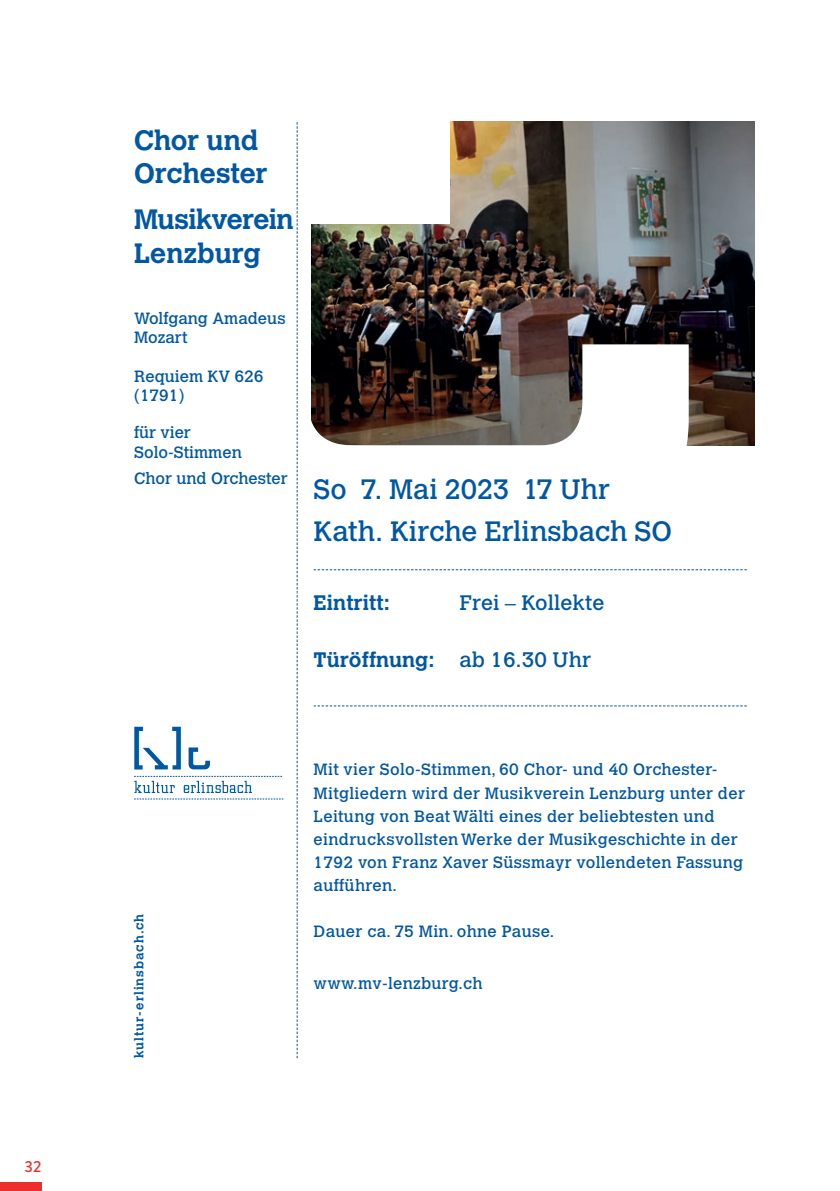
<style>
.page{position:relative;width:840px;height:1191px;background:#fff}
.page>*{position:absolute;margin:0;border:0;box-sizing:border-box;transform-origin:0 0}
.t1{font:27.8px/41.6px "Calvert MT Std";letter-spacing:-.005em;color:#0057a4}
.t2{font:700 27.8px/33.2px "Calvert MT Std";letter-spacing:-.005em;color:#0057a4}
.t3{font:700 20.8px "Calvert MT Std";letter-spacing:.01em;color:#0057a4}
.t4{font:20.8px "Calvert MT Std";letter-spacing:.01em;color:#0057a4}
.t5{font:16.2px/23.2px "Calvert MT Std";letter-spacing:.02em;color:#0057a4}
.t6{font:16.2px/19.4px "Calvert MT Std";color:#0057a4}
.t7{font:500 16px "Brandon Grotesque";color:#ee2d2d}
.t8{font:700 12.8px "Calvert MT Std";letter-spacing:.08em;color:#0057a4}
.s1{font-weight:400}
</style>
<div class="page">
<div style="left:0;top:1182px;width:41px;height:9px;background:#ee2d2d"></div>
<img style="left:688px;top:122px;width:66px;height:324px">
<img style="left:311px;top:121px;width:377px;height:325px">
<div style="left:85px;top:103px;width:364px;height:121px;background:#fff"></div>
<svg style="left:296px;top:122px;width:1px;height:936px"></svg>
<svg style="left:313px;top:705px;width:433px;height:1px"></svg>
<svg style="left:188px;top:747px;width:22px;height:22px"></svg>
<svg style="left:134px;top:726px;width:47px;height:43px"></svg>
<svg style="left:134px;top:776px;width:149px;height:23px"></svg>
<svg style="left:313px;top:569px;width:433px;height:1px"></svg>
<p class="t7" style="left:25px;top:1155px;width:18px">32</p>
<h1 class="t2" style="left:134px;top:123px;width:135px">Chor und<br>Orchester</h1>
<h1 class="t2" style="left:134px;top:202px;width:161px">Musikverein<br>Lenzburg</h1>
<p class="t6" style="left:134px;top:308px;width:153px">Wolfgang Amadeus<br>Mozart</p>
<p class="t6" style="left:134px;top:367px;width:131px">Requiem KV 626 (1791)</p>
<p class="t6" style="left:134px;top:423px;width:109px">für vier<br>Solo-Stimmen</p>
<p class="t6" style="left:134px;top:468px;width:155px">Chor und Orchester</p>
<h1 class="t1" style="left:313px;top:469px;width:360px">So 7. Mai 2023 17 Uhr<br>Kath. Kirche Erlinsbach SO</h1>
<p class="t3" style="left:313px;top:590px;width:78px">Eintritt:</p>
<p class="t4" style="left:459px;top:591px;width:146px">Frei – Kollekte</p>
<p class="t3" style="left:313px;top:646px;width:279px">Türöffnung: <span class="s1">ab 16.30 Uhr</span></p>
<p class="t8" style="left:131px;top:1057px;width:146px;rotate:-90deg">kultur-erlinsbach.ch</p>
<p class="t5" style="left:313px;top:758px;width:432px">Mit vier Solo-Stimmen, 60 Chor- und 40 Orchester-Mitgliedern wird der Musikverein Lenzburg unter der Leitung von Beat Wälti eines der beliebtesten und eindrucksvollsten Werke der Musikgeschichte in der 1792 von Franz Xaver Süssmayr vollendeten Fassung aufführen.</p>
<p class="t5" style="left:313px;top:919px;width:242px">Dauer ca. 75 Min. ohne Pause.</p>
<p class="t5" style="left:313px;top:971px;width:170px">www.mv-lenzburg.ch</p>
</div>
